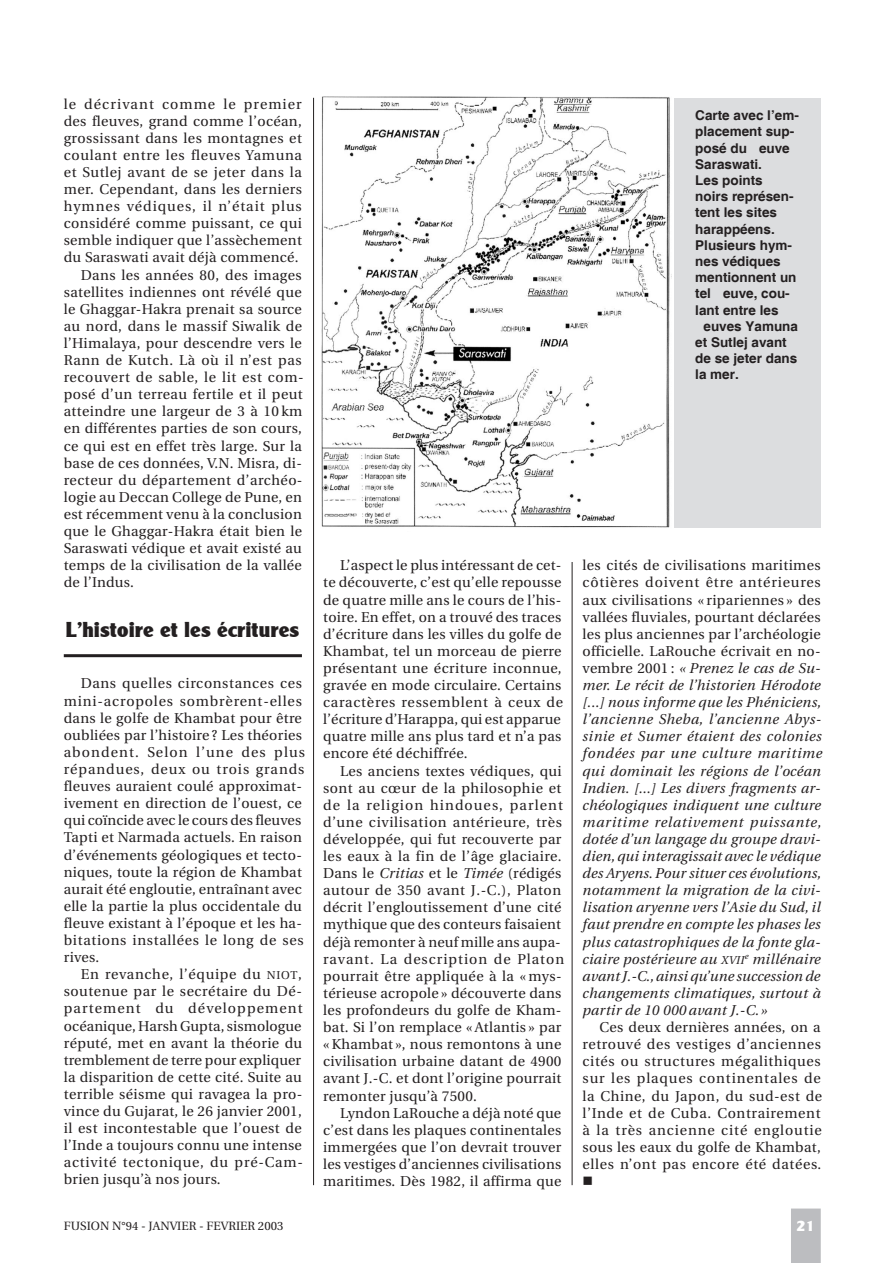
<style>
.page{position:relative;width:893px;height:1263px;background:#fff}
.page>*{position:absolute;margin:0;border:0;box-sizing:border-box;transform-origin:0 0}
.t1{font:21px "Clear Black DB Normal";letter-spacing:.02em;color:#231f20}
.t2{font:15px "Clear Black DB Normal";color:#fff}
.t3{font:14.25px/17.1px "Utopia";letter-spacing:.02em;color:#231f20}
.t4{font:italic 14.25px/17.1px "Utopia";letter-spacing:.02em;color:#231f20}
.t5{font:14.25px "Utopia";letter-spacing:.04em;color:#231f20}
.t6{font:14.25px "Utopia";letter-spacing:.05em;color:#231f20}
.t7{font:14.25px "Utopia";letter-spacing:.07em;color:#231f20}
.t8{font:14.25px "Utopia";letter-spacing:.045em;color:#231f20}
.t9{font:14.25px "Utopia";letter-spacing:.075em;color:#231f20}
.t10{font:14.25px "Wingdings";color:#231f20}
.t11{font:700 13.5px/16.2px "Helvetica";color:#231f20}
.t12{font:12px "Utopia";color:#231f20}
.s1{font-size:11.4px}
.s2{font-style:italic}
.s3{font-style:normal}
</style>
<div class="page">
<hr style="left:313px;top:98px;width:1px;height:1087px;background:#231f20">
<hr style="left:572px;top:98px;width:1px;height:1087px;background:#231f20">
<div style="left:791px;top:1208px;width:30px;height:55px;background:#bcbdc0"></div>
<hr style="left:64px;top:654px;width:238px;height:3px;background:#231f20">
<img style="left:321px;top:96px;width:349px;height:435px">
<div style="left:674px;top:98px;width:147px;height:429px;background:#dcdddf"></div>
<p class="t9" style="left:64px;top:96px;width:240px">le décrivant comme le premier</p>
<p class="t3" style="left:64px;top:112px;width:240px">des fleuves, grand comme l’océan,</p>
<p class="t3" style="left:64px;top:130px;width:240px">grossissant dans les montagnes et</p>
<p class="t6" style="left:64px;top:147px;width:240px">coulant entre les fleuves Yamuna</p>
<p class="t5" style="left:64px;top:164px;width:240px">et Sutlej avant de se jeter dans la</p>
<p class="t3" style="left:64px;top:181px;width:240px">mer. Cependant, dans les derniers</p>
<p class="t7" style="left:64px;top:198px;width:240px">hymnes védiques, il n’était plus</p>
<p class="t3" style="left:64px;top:215px;width:240px">considéré comme puissant, ce qui</p>
<p class="t3" style="left:64px;top:232px;width:240px">semble indiquer que l’assèchement</p>
<p class="t3" style="left:64px;top:249px;width:236px">du Saraswati avait déjà commencé.</p>
<p class="t3" style="left:81px;top:266px;width:223px">Dans les années 80, des images</p>
<p class="t3" style="left:64px;top:283px;width:239px">satellites indiennes ont révélé que</p>
<p class="t3" style="left:64px;top:301px;width:240px">le Ghaggar-Hakra prenait sa source</p>
<p class="t3" style="left:64px;top:318px;width:240px">au nord, dans le massif Siwalik de</p>
<p class="t3" style="left:64px;top:335px;width:240px">l’Himalaya, pour descendre vers le</p>
<p class="t8" style="left:64px;top:352px;width:240px">Rann de Kutch. Là où il n’est pas</p>
<p class="t5" style="left:64px;top:369px;width:241px">recouvert de sable, le lit est com-</p>
<p class="t3" style="left:64px;top:386px;width:241px">posé d’un terreau fertile et il peut</p>
<p class="t3" style="left:64px;top:403px;width:240px">atteindre une largeur de 3 à 10 km</p>
<p class="t3" style="left:64px;top:420px;width:240px">en différentes parties de son cours,</p>
<p class="t3" style="left:64px;top:437px;width:240px">ce qui est en effet très large. Sur la</p>
<p class="t3" style="left:64px;top:454px;width:240px">base de ces données, V.N. Misra, di-</p>
<p class="t3" style="left:64px;top:472px;width:240px">recteur du département d’archéo-</p>
<p class="t3" style="left:64px;top:489px;width:240px">logie au Deccan College de Pune, en</p>
<p class="t3" style="left:64px;top:506px;width:240px">est récemment venu à la conclusion</p>
<p class="t3" style="left:64px;top:523px;width:240px">que le Ghaggar-Hakra était bien le</p>
<p class="t3" style="left:64px;top:540px;width:240px">Saraswati védique et avait existé au</p>
<p class="t3" style="left:64px;top:557px;width:240px">temps de la civilisation de la vallée</p>
<p class="t3" style="left:64px;top:574px;width:72px">de l’Indus.</p>
<h1 class="t1" style="left:66px;top:618px;width:235px">L’histoire et les écritures</h1>
<p class="t3" style="left:64px;top:675px;width:243px;text-indent:17px">Dans quelles circonstances ces mini-acropoles sombrèrent-elles dans le golfe de Khambat pour être oubliées par l’histoire ? Les théories abondent. Selon l’une des plus répandues, deux ou trois grands fleuves auraient coulé approximat&shy;ivement en direction de l’ouest, ce qui coïncide avec le cours des fleuves Tapti et Narmada actuels. En raison d’événements géologiques et tecto&shy;niques, toute la région de Khambat aurait été engloutie, entraînant avec elle la partie la plus occidentale du fleuve existant à l’époque et les ha&shy;bitations installées le long de ses rives.</p>
<p class="t3" style="left:64px;top:966px;width:241px;text-indent:17px">En revanche, l’équipe du <span class="s1">NIOT</span>, soutenue par le secrétaire du Dé&shy;partement du développement océanique, Harsh Gupta, sismologue réputé, met en avant la théorie du tremblement de terre pour expliquer la disparition de cette cité. Suite au terrible séisme qui ravagea la pro&shy;vince du Gujarat, le 26 janvier 2001, il est incontestable que l’ouest de l’Inde a toujours connu une intense activité tectonique, du pré-Cam&shy;brien jusqu’à nos jours.</p>
<p class="t11" style="left:695px;top:108px;width:105px">Carte avec l’em&shy;placement sup&shy;posé du fleuve<br>Saraswati.<br>Les points noirs représen&shy;tent les sites harappéens.<br>Plusieurs hym&shy;nes védiques mentionnent un tel fleuve, cou&shy;lant entre les fleuves Yamuna et Sutlej avant de se jeter dans la mer.</p>
<p class="t3" style="left:323px;top:557px;width:241px;text-indent:17px">L’aspect le plus intéressant de cet&shy;te découverte, c’est qu’elle repousse de quatre mille ans le cours de l’his&shy;toire. En effet, on a trouvé des traces d’écriture dans les villes du golfe de Khambat, tel un morceau de pierre présentant une écriture inconnue, gravée en mode circulaire. Certains caractères ressemblent à ceux de l’écriture d’Harappa, qui est apparue quatre mille ans plus tard et n’a pas encore été déchiffrée.</p>
<p class="t3" style="left:323px;top:762px;width:243px;text-indent:17px">Les anciens textes védiques, qui sont au cœur de la philosophie et de la religion hindoues, parlent d’une civilisation antérieure, très développée, qui fut recouverte par les eaux à la fin de l’âge glaciaire.<br>Dans le <span class="s2">Critias</span> et le <span class="s2">Timée</span> (rédigés autour de 350 avant J.-C.), Platon décrit l’engloutissement d’une cité mythique que des conteurs faisaient déjà remonter à neuf mille ans aupa&shy;ravant. La description de Platon pourrait être appliquée à la « mys&shy;térieuse acropole » découverte dans les profondeurs du golfe de Kham&shy;bat. Si l’on remplace « Atlantis » par « Khambat », nous remontons à une civilisation urbaine datant de 4900 avant J.-C. et dont l’origine pourrait remonter jusqu’à 7500.</p>
<p class="t3" style="left:323px;top:1104px;width:240px;text-align:justify;text-indent:17px">Lyndon LaRouche a déjà noté que c’est dans les plaques continentales immergées que l’on devrait trouver les vestiges d’anciennes civilisations maritimes. Dès 1982, il affirma que</p>
<p class="t4" style="left:583px;top:557px;width:241px"><span class="s3">les cités de civilisations maritimes côtières doivent être antérieures aux civilisations « ripariennes » des vallées fluviales, pourtant déclarées les plus anciennes par l’archéologie officielle. LaRouche écrivait en no&shy;vembre 2001 :</span> « Prenez le cas de Su&shy;mer. Le récit de l’historien Hérodote [...] nous informe que les Phéniciens, l’ancienne Sheba, l’ancienne Abys&shy;sinie et Sumer étaient des colonies fondées par une culture maritime qui dominait les régions de l’océan Indien. [...] Les divers fragments ar&shy;chéologiques indiquent une culture maritime relativement puissante, dotée d’un langage du groupe dravi&shy;dien, qui interagissait avec le védique des Aryens. Pour situer ces évolutions, notamment la migration de la civi&shy;lisation aryenne vers l’Asie du Sud, il faut prendre en compte les phases les plus catastrophiques de la fonte gla&shy;ciaire postérieure au <span class="s1">XVII</span><sup>e</sup> millénaire avant J.-C., ainsi qu’une succession de changements climatiques, surtout à partir de 10 000 avant J.-C. »</p>
<p class="t3" style="left:583px;top:1019px;width:241px;text-align:justify;text-indent:17px">Ces deux dernières années, on a retrouvé des vestiges d’anciennes cités ou structures mégalithiques sur les plaques continentales de la Chine, du Japon, du sud-est de l’Inde et de Cuba. Contrairement à la très ancienne cité engloutie sous les eaux du golfe de Khambat, elles n’ont pas encore été datées.</p>
<p class="t10" style="left:583px;top:1173px;width:12px">■</p>
<p class="t12" style="left:64px;top:1219px;width:221px">FUSION N°94 - JANVIER - FEVRIER 2003</p>
<p class="t2" style="left:797px;top:1217px;width:19px">21</p>
</div>
